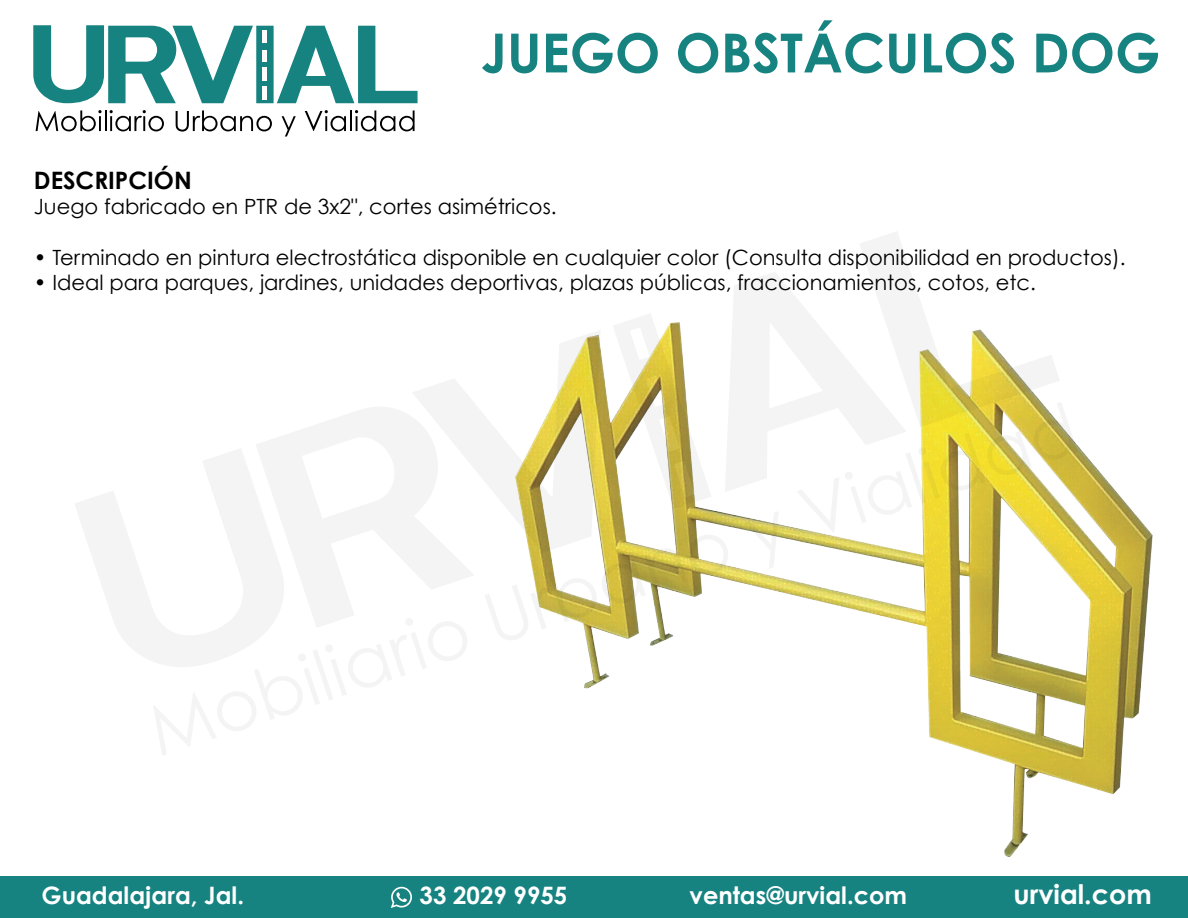
<style>
.page{position:relative;width:1188px;height:918px;background:#fff}
.page>*{position:absolute;margin:0;border:0;box-sizing:border-box;transform-origin:0 0}
.t1{font:700 54px "Century Gothic";color:#168381}
.t2{font:700 27px "Century Gothic";color:#fff}
.t3{font:700 24px "Century Gothic";color:#fff}
.t4{font:700 24px "Century Gothic";color:#000001}
.t5{font:21px "Century Gothic";color:#000001}
</style>
<div class="page">
<svg style="left:33px;top:25px;width:220px;height:79px"></svg>
<div style="left:256px;top:26px;width:18px;height:77px;background:#168381;border:2px solid #168381"></div>
<svg style="left:277px;top:25px;width:141px;height:79px"></svg>
<div style="left:262px;top:31px;width:5px;height:12px;background:#fff"></div>
<svg style="left:36px;top:110px;width:66px;height:21px"></svg>
<hr style="left:105px;top:110px;width:2px;height:21px;background:#000001">
<svg style="left:110px;top:110px;width:54px;height:21px"></svg>
<svg style="left:176px;top:110px;width:96px;height:22px"></svg>
<svg style="left:282px;top:116px;width:14px;height:20px"></svg>
<svg style="left:305px;top:110px;width:41px;height:21px"></svg>
<hr style="left:350px;top:110px;width:2px;height:21px;background:#000001">
<svg style="left:355px;top:110px;width:60px;height:21px"></svg>
<div style="left:262px;top:51px;width:5px;height:11px;background:#fff"></div>
<div style="left:262px;top:67px;width:5px;height:13px;background:#fff"></div>
<div style="left:262px;top:86px;width:5px;height:13px;background:#fff"></div>
<div style="left:0;top:876px;width:1188px;height:42px;background:#168381"></div>
<svg style="left:391px;top:887px;width:21px;height:21px"></svg>
<img style="left:989px;top:446px;width:164px;height:410px">
<svg style="left:75px;top:491px;width:78px;height:170px"></svg>
<svg style="left:153px;top:232px;width:925px;height:524px"></svg>
<h1 class="t1" style="left:481px;top:12px;width:681px">JUEGO OBSTÁCULOS DOG</h1>
<p class="t4" style="left:34px;top:162px;width:159px">DESCRIPCIÓN</p>
<p class="t5" style="left:34px;top:192px;width:524px">Juego fabricado en PTR de 3x2", cortes asimétricos.</p>
<p class="t5" style="left:34px;top:243px;width:1093px">• Terminado en pintura electrostática disponible en cualquier color (Consulta disponibilidad en productos).</p>
<p class="t5" style="left:34px;top:268px;width:1004px">• Ideal para parques, jardines, unidades deportivas, plazas públicas, fraccionamientos, cotos, etc.</p>
<p class="t3" style="left:42px;top:878px;width:204px">Guadalajara, Jal.</p>
<p class="t3" style="left:420px;top:878px;width:149px">33 2029 9955</p>
<p class="t3" style="left:690px;top:878px;width:219px">ventas@urvial.com</p>
<p class="t2" style="left:1014px;top:874px;width:140px">urvial.com</p>
</div>
